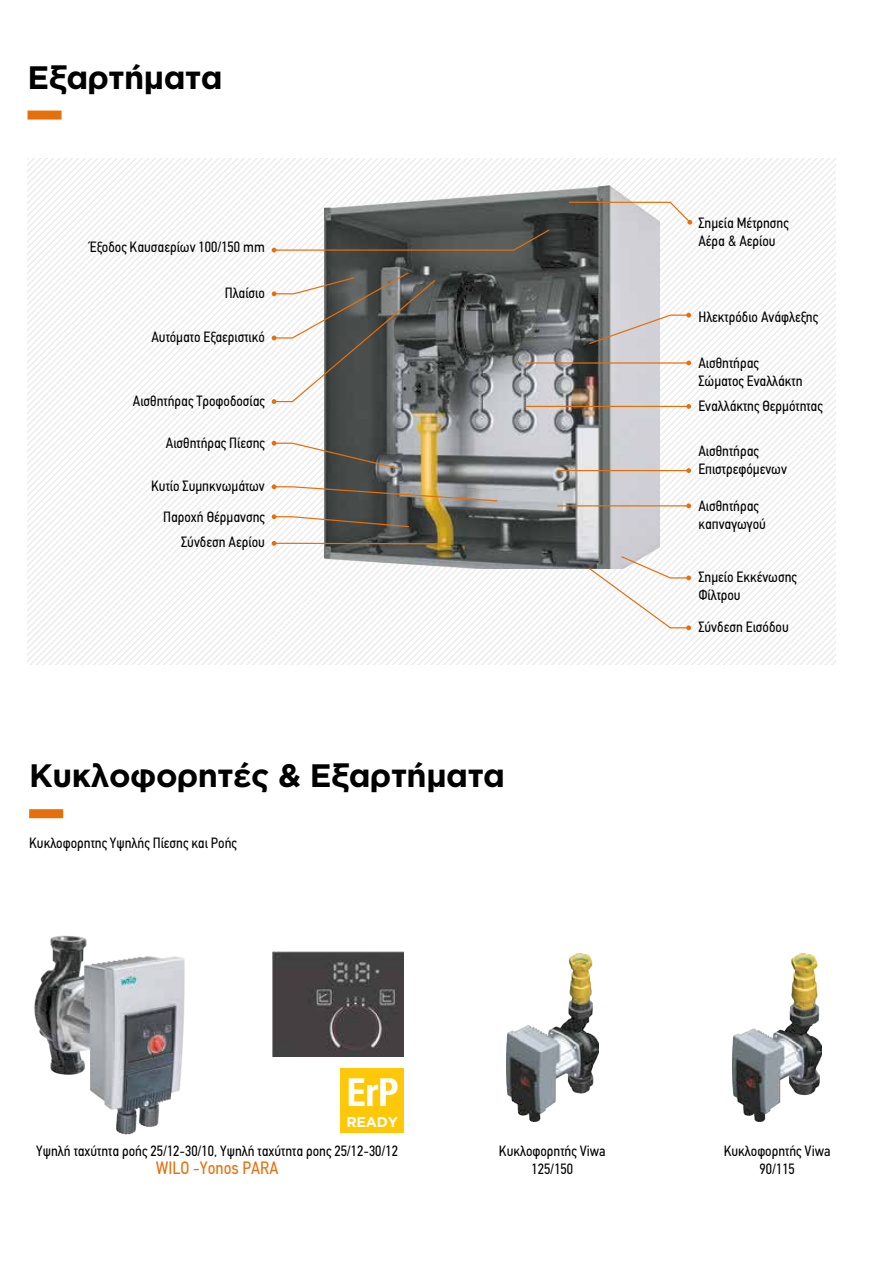
<style>
.page{position:relative;width:893px;height:1263px;background:#fff}
.page>*{position:absolute;margin:0;border:0;box-sizing:border-box;transform-origin:0 0}
.t1{font:700 32.4px "Gotham Greek";letter-spacing:-.015em;color:#000}
.t2{font:18px "PF Din Text Condensed";color:#e66f0b}
.t3{font:15px/18px "PF Din Text Condensed";color:#000}
.t4{font:700 14.25px "Gotham Greek";color:#fff}
</style>
<div class="page">
<svg style="left:757px;top:158px;width:78px;height:506px"></svg>
<svg style="left:28px;top:158px;width:729px;height:506px"></svg>
<img style="left:325px;top:185px;width:334px;height:384px">
<svg style="left:272px;top:228px;width:279px;height:24px;background:#6d6a64"></svg>
<img style="left:272px;top:484px;width:226px;height:18px">
<svg style="left:272px;top:514px;width:138px;height:14px"></svg>
<svg style="left:272px;top:541px;width:178px;height:5px"></svg>
<svg style="left:272px;top:441px;width:127px;height:29px"></svg>
<svg style="left:272px;top:271px;width:165px;height:133px"></svg>
<svg style="left:588px;top:313px;width:103px;height:32px"></svg>
<svg style="left:568px;top:201px;width:124px;height:24px"></svg>
<svg style="left:587px;top:555px;width:104px;height:75px"></svg>
<hr style="left:526px;top:362px;width:163px;height:2px;background:#e66f0b">
<svg style="left:686px;top:361px;width:5px;height:4px"></svg>
<hr style="left:526px;top:406px;width:163px;height:1px;background:#e66f0b">
<svg style="left:686px;top:404px;width:5px;height:5px"></svg>
<hr style="left:557px;top:470px;width:132px;height:1px;background:#e66f0b">
<svg style="left:686px;top:468px;width:5px;height:5px"></svg>
<hr style="left:557px;top:505px;width:132px;height:1px;background:#e66f0b">
<svg style="left:686px;top:503px;width:5px;height:5px"></svg>
<div style="left:28px;top:111px;width:34px;height:9px;background:#e66f0b"></div>
<div style="left:29px;top:809px;width:34px;height:9px;background:#e66f0b"></div>
<img style="left:506px;top:953px;width:92px;height:169px">
<img style="left:733px;top:953px;width:89px;height:169px">
<img style="left:34px;top:935px;width:151px;height:200px">
<img style="left:273px;top:952px;width:131px;height:104px">
<div style="left:340px;top:1068px;width:64px;height:64px;background:#fdc809"></div>
<svg style="left:349px;top:1078px;width:49px;height:28px"></svg>
<h1 class="t1" style="left:28px;top:59px;width:197px">Εξαρτήματα</h1>
<p class="t3" style="left:90px;top:238px;width:177px">Έξοδος Καυσαερίων 100/150 mm</p>
<p class="t3" style="left:225px;top:284px;width:42px">Πλαίσιο</p>
<p class="t3" style="left:151px;top:328px;width:115px">Αυτόµατο Εξαεριστικό</p>
<p class="t3" style="left:133px;top:392px;width:133px">Αισθητήρας Tροφοδοσίας</p>
<p class="t3" style="left:166px;top:434px;width:101px">Αισθητήρας Πίεσης</p>
<p class="t3" style="left:151px;top:470px;width:115px;line-height:31px;text-align:right">Κυτίο Συµπκνωµάτων<br>Παροχή Θέρµανσης</p>
<p class="t3" style="left:181px;top:533px;width:85px">Σύνδεση Αερίου</p>
<h1 class="t1" style="left:29px;top:756px;width:477px">Κυκλοφορητές &amp; Εξαρτήματα</h1>
<p class="t3" style="left:29px;top:834px;width:209px">Κυκλοφορητης Υψηλής Πίεσης και Ροής</p>
<p class="t4" style="left:346px;top:1113px;width:53px">READY</p>
<p class="t3" style="left:698px;top:214px;width:92px">Σηµεία Μέτρησης<br>Αέρα &amp; Αερίου</p>
<p class="t3" style="left:698px;top:307px;width:121px">Ηλεκτρόδιο Ανάφλεξης</p>
<p class="t3" style="left:698px;top:354px;width:106px">Αισθητήρας<br>Σώµατος Εναλλάκτη</p>
<p class="t3" style="left:698px;top:397px;width:126px">Εναλλάκτης Θερµότητας</p>
<p class="t3" style="left:698px;top:441px;width:90px">Αισθητήρας<br>Επιστρεφόµενων</p>
<p class="t3" style="left:698px;top:497px;width:69px">Αισθητήρας καπναγωγού</p>
<p class="t3" style="left:698px;top:568px;width:100px">Σηµείο Εκκένωσης<br>Φίλτρου</p>
<p class="t3" style="left:698px;top:617px;width:92px">Σύνδεση Εισόδου</p>
<p class="t3" style="left:36px;top:1142px;width:363px">Υψηλή ταχύτητα ροής 25/12-30/10, Υψηλή ταχύτητα ροης 25/12-30/12</p>
<p class="t3" style="left:499px;top:1142px;width:108px;text-align:center">Κυκλοφορητής Viwa<br>125/150</p>
<p class="t3" style="left:724px;top:1142px;width:108px">Κυκλοφορητής Viwa</p>
<p class="t2" style="left:156px;top:1157px;width:124px">WILO -Yonos PARA</p>
<p class="t3" style="left:760px;top:1160px;width:37px">90/115</p>
</div>
